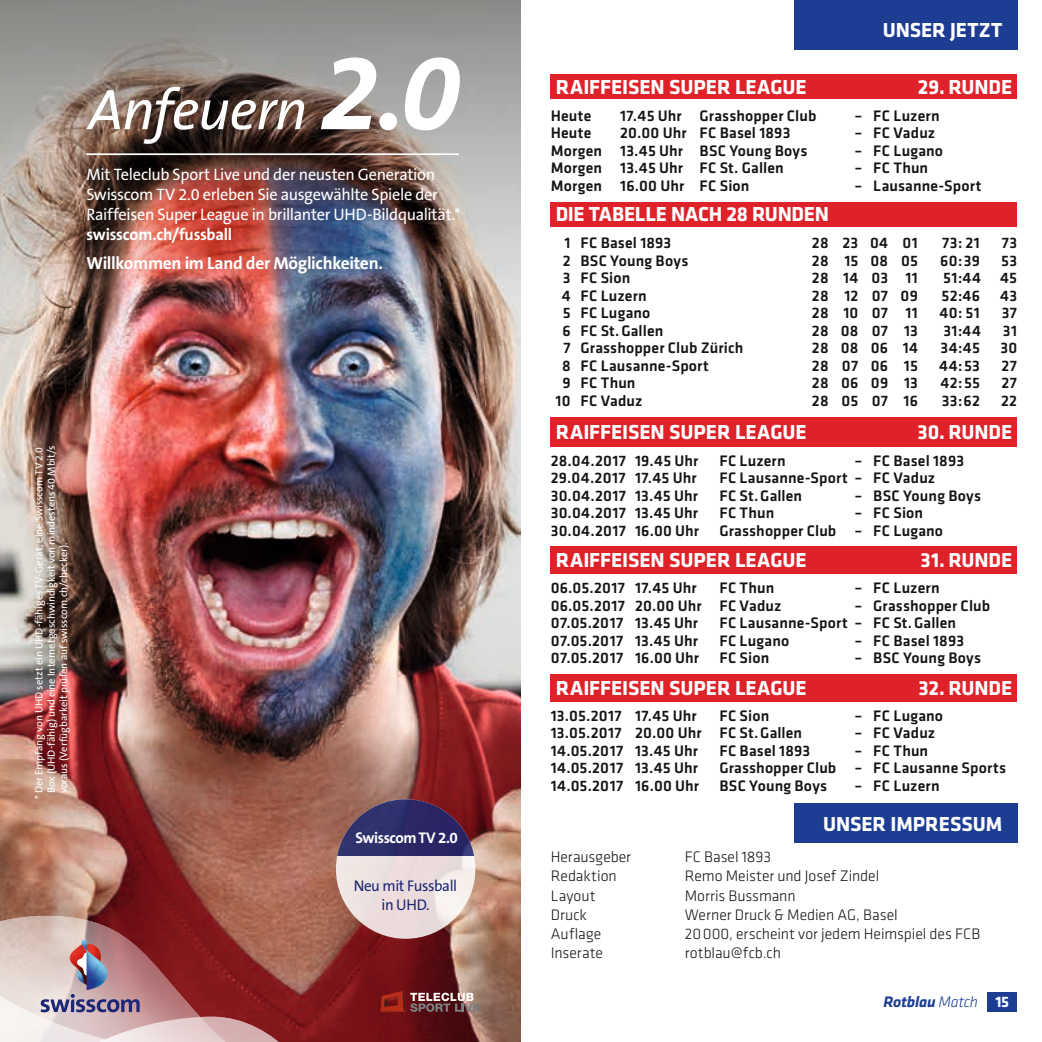
<style>
.page{position:relative;width:1042px;height:1042px;background:#fff}
.page>*{position:absolute;margin:0;border:0;box-sizing:border-box;transform-origin:0 0}
.t1{font:italic 57.75px "The Sans B5 Plain";letter-spacing:-.025em;color:#fff}
.t2{font:700 21px "Klavika";letter-spacing:-.005em;color:#fff}
.t3{font:700 17.5px "The Sans B W7";letter-spacing:-.02em;color:#fff}
.t4{font:16.62px/19.9px "The Sans B5 Plain";letter-spacing:-.02em;color:#fff}
.t5{font:700 16.62px "The Sans B W7";letter-spacing:-.015em;color:#fff}
.t6{font:500 15.75px "Klavika";letter-spacing:.01em;color:#131413}
.t7{font:300 15.75px "Klavika";color:#131413}
.t8{font:italic 700 15.75px "Klavika";letter-spacing:-.015em;color:#1c3d92}
.t9{font:15.58px/18.7px "The Sans B5 Plain";letter-spacing:-.025em;color:#1b2871;text-align:center}
.t10{font:700 15.58px "The Sans B W7";letter-spacing:-.03em;color:#fff}
.t11{font:10.5px/12.2px "The Sans B W5 Plain";letter-spacing:-.005em;color:#fff}
.s1{font-family:"The Sans B W7";font-weight:700;font-size:108.5px}
.s2{font-weight:300}
.s3{font-style:normal;color:#fff}
</style>
<div class="page">
<div style="left:987px;top:992px;width:30px;height:20px;background:#1c3d92"></div>
<div style="left:794px;top:0;width:223px;height:50px;background:#1c3d92"></div>
<div style="left:794px;top:803px;width:223px;height:40px;background:#1c3d92"></div>
<div style="left:551px;top:202px;width:466px;height:25px;background:#df222a"></div>
<div style="left:551px;top:74px;width:466px;height:25px;background:#df222a"></div>
<div style="left:551px;top:546px;width:466px;height:28px;background:#df222a"></div>
<div style="left:551px;top:674px;width:466px;height:27px;background:#df222a"></div>
<div style="left:551px;top:417px;width:466px;height:29px;background:#df222a"></div>
<img style="left:0;top:370px;width:521px;height:672px">
<img style="left:0;top:0;width:521px;height:370px">
<hr style="left:86px;top:153px;width:373px;height:2px;background:#fff">
<svg style="left:336px;top:799px;width:139px;height:140px;background:#ede0e0"></svg>
<svg style="left:336px;top:799px;width:139px;height:57px;background:#46315d"></svg>
<svg style="left:380px;top:991px;width:100px;height:21px;background:#894f4d"></svg>
<svg style="left:0;top:910px;width:318px;height:132px;background:#ad6d6a"></svg>
<img style="left:41px;top:939px;width:99px;height:73px">
<h1 class="t1" style="left:88px;top:79px;width:373px">Anfeuern <span class="s1">2.0</span></h1>
<p class="t4" style="left:86px;top:165px;width:376px">Mit Teleclub Sport Live und der neusten Generation<br>Swisscom TV 2.0 erleben Sie ausgewählte Spiele der<br>Raiffeisen Super League in brillanter UHD-Bildqualität.*</p>
<p class="t5" style="left:86px;top:223px;width:147px">swisscom.ch/fussball</p>
<p class="t3" style="left:86px;top:251px;width:298px">Willkommen im Land der Möglichkeiten.</p>
<p class="t11" style="left:33px;top:793px;width:350px;text-indent:-6px;rotate:-90deg">* Der Empfang von UHD setzt ein UHD-fähiges TV-Gerät, eine Swisscom TV 2.0<br>Box (UHD-fähig) und eine Internetgeschwindigkeit von mindestens 40 Mbit/s voraus (Verfügbarkeit prüfen auf swisscom.ch/checker).</p>
<p class="t10" style="left:356px;top:828px;width:104px">Swisscom TV 2.0</p>
<p class="t9" style="left:354px;top:877px;width:105px">Neu mit Fussball in UHD.</p>
<h2 class="t2" style="left:883px;top:15px;width:121px">UNSER JETZT</h2>
<h2 class="t2" style="left:556px;top:72px;width:252px">RAIFFEISEN SUPER LEAGUE</h2>
<h2 class="t2" style="left:918px;top:72px;width:96px">29. RUNDE</h2>
<p class="t6" style="left:551px;top:105px;width:42px">Heute</p>
<p class="t6" style="left:620px;top:105px;width:198px">17.45 Uhr Grasshopper Club</p>
<p class="t6" style="left:854px;top:105px;width:87px">– FC Luzern</p>
<p class="t6" style="left:551px;top:123px;width:42px">Heute</p>
<p class="t6" style="left:620px;top:123px;width:172px">20.00 Uhr FC Basel 1893</p>
<p class="t6" style="left:854px;top:123px;width:82px">– FC Vaduz</p>
<p class="t6" style="left:551px;top:140px;width:258px">Morgen 13.45 Uhr BSC Young Boys</p>
<p class="t6" style="left:854px;top:140px;width:90px">– FC Lugano</p>
<p class="t6" style="left:551px;top:158px;width:234px">Morgen 13.45 Uhr FC St. Gallen</p>
<p class="t6" style="left:854px;top:158px;width:75px">– FC Thun</p>
<p class="t6" style="left:551px;top:175px;width:200px">Morgen 16.00 Uhr FC Sion</p>
<p class="t6" style="left:854px;top:175px;width:128px">– Lausanne-Sport</p>
<h2 class="t2" style="left:556px;top:199px;width:275px">DIE TABELLE NACH 28 RUNDEN</h2>
<p class="t6" style="left:564px;top:232px;width:108px">1 FC Basel 1893</p>
<p class="t6" style="left:812px;top:232px;width:107px">28 23 04 01</p>
<p class="t6" style="left:942px;top:232px;width:39px">73: 21</p>
<p class="t6" style="left:1001px;top:232px;width:17px">73</p>
<p class="t6" style="left:563px;top:250px;width:127px">2 BSC Young Boys</p>
<p class="t6" style="left:812px;top:250px;width:107px">28 15 08 05</p>
<p class="t6" style="left:940px;top:250px;width:41px">60:39</p>
<p class="t6" style="left:1001px;top:250px;width:17px">53</p>
<p class="t6" style="left:563px;top:267px;width:69px">3 FC Sion</p>
<p class="t6" style="left:812px;top:267px;width:107px">28 14 03 11</p>
<p class="t6" style="left:943px;top:267px;width:76px">51:44 45</p>
<p class="t6" style="left:562px;top:285px;width:87px">4 FC Luzern</p>
<p class="t6" style="left:812px;top:285px;width:107px">28 12 07 09</p>
<p class="t6" style="left:941px;top:285px;width:40px">52:46</p>
<p class="t6" style="left:1000px;top:285px;width:18px">43</p>
<p class="t6" style="left:563px;top:302px;width:89px">5 FC Lugano</p>
<p class="t6" style="left:812px;top:302px;width:107px">28 10 07 11</p>
<p class="t6" style="left:939px;top:302px;width:42px">40: 51</p>
<p class="t6" style="left:1002px;top:302px;width:17px">37</p>
<p class="t6" style="left:562px;top:320px;width:102px">6 FC St.Gallen</p>
<p class="t6" style="left:812px;top:320px;width:107px">28 08 07 13</p>
<p class="t6" style="left:943px;top:320px;width:39px">31:44</p>
<p class="t6" style="left:1003px;top:320px;width:16px">31</p>
<p class="t6" style="left:563px;top:337px;width:182px">7 Grasshopper Club Zürich</p>
<p class="t6" style="left:812px;top:337px;width:107px">28 08 06 14</p>
<p class="t6" style="left:940px;top:337px;width:41px">34:45</p>
<p class="t6" style="left:1000px;top:337px;width:18px">30</p>
<p class="t6" style="left:562px;top:355px;width:148px">8 FC Lausanne-Sport</p>
<p class="t6" style="left:812px;top:355px;width:107px">28 07 06 15</p>
<p class="t6" style="left:939px;top:355px;width:42px">44:53</p>
<p class="t6" style="left:1001px;top:355px;width:17px">27</p>
<p class="t6" style="left:562px;top:372px;width:75px">9 FC Thun</p>
<p class="t6" style="left:812px;top:372px;width:107px">28 06 09 13</p>
<p class="t6" style="left:940px;top:372px;width:41px">42:55</p>
<p class="t6" style="left:1001px;top:372px;width:17px">27</p>
<p class="t6" style="left:555px;top:390px;width:88px">10 FC Vaduz</p>
<p class="t6" style="left:812px;top:390px;width:107px">28 05 07 16</p>
<p class="t6" style="left:942px;top:390px;width:40px">33:62</p>
<p class="t6" style="left:1001px;top:390px;width:18px">22</p>
<h2 class="t2" style="left:556px;top:416px;width:252px">RAIFFEISEN SUPER LEAGUE</h2>
<h2 class="t2" style="left:917px;top:416px;width:96px">30. RUNDE</h2>
<p class="t6" style="left:551px;top:450px;width:149px">28.04.2017 19.45 Uhr</p>
<p class="t6" style="left:719px;top:450px;width:68px">FC Luzern</p>
<p class="t6" style="left:854px;top:450px;width:111px">– FC Basel 1893</p>
<p class="t6" style="left:551px;top:467px;width:147px">29.04.2017 17.45 Uhr</p>
<p class="t6" style="left:719px;top:467px;width:217px">FC Lausanne-Sport – FC Vaduz</p>
<p class="t6" style="left:551px;top:485px;width:149px">30.04.2017 13.45 Uhr</p>
<p class="t6" style="left:719px;top:485px;width:84px">FC St.Gallen</p>
<p class="t6" style="left:854px;top:485px;width:128px">– BSC Young Boys</p>
<p class="t6" style="left:551px;top:502px;width:149px">30.04.2017 13.45 Uhr</p>
<p class="t6" style="left:719px;top:502px;width:56px">FC Thun</p>
<p class="t6" style="left:854px;top:502px;width:70px">– FC Sion</p>
<p class="t6" style="left:551px;top:520px;width:150px">30.04.2017 16.00 Uhr</p>
<p class="t6" style="left:719px;top:520px;width:225px">Grasshopper Club – FC Lugano</p>
<h2 class="t2" style="left:556px;top:545px;width:252px">RAIFFEISEN SUPER LEAGUE</h2>
<h2 class="t2" style="left:920px;top:545px;width:93px">31. RUNDE</h2>
<p class="t6" style="left:551px;top:577px;width:147px">06.05.2017 17.45 Uhr</p>
<p class="t6" style="left:719px;top:577px;width:56px">FC Thun</p>
<p class="t6" style="left:854px;top:577px;width:87px">– FC Luzern</p>
<p class="t6" style="left:551px;top:595px;width:232px">06.05.2017 20.00 Uhr FC Vaduz</p>
<p class="t6" style="left:854px;top:595px;width:137px">– Grasshopper Club</p>
<p class="t6" style="left:551px;top:612px;width:149px">07.05.2017 13.45 Uhr</p>
<p class="t6" style="left:719px;top:612px;width:238px">FC Lausanne-Sport – FC St.Gallen</p>
<p class="t6" style="left:551px;top:630px;width:149px">07.05.2017 13.45 Uhr</p>
<p class="t6" style="left:719px;top:630px;width:71px">FC Lugano</p>
<p class="t6" style="left:854px;top:630px;width:111px">– FC Basel 1893</p>
<p class="t6" style="left:551px;top:647px;width:150px">07.05.2017 16.00 Uhr</p>
<p class="t6" style="left:719px;top:647px;width:51px">FC Sion</p>
<p class="t6" style="left:854px;top:647px;width:128px">– BSC Young Boys</p>
<h2 class="t2" style="left:556px;top:672px;width:252px">RAIFFEISEN SUPER LEAGUE</h2>
<h2 class="t2" style="left:918px;top:672px;width:95px">32. RUNDE</h2>
<p class="t6" style="left:551px;top:704px;width:147px">13.05.2017 17.45 Uhr</p>
<p class="t6" style="left:719px;top:704px;width:51px">FC Sion</p>
<p class="t6" style="left:854px;top:704px;width:90px">– FC Lugano</p>
<p class="t6" style="left:551px;top:722px;width:253px">13.05.2017 20.00 Uhr FC St.Gallen</p>
<p class="t6" style="left:854px;top:722px;width:82px">– FC Vaduz</p>
<p class="t6" style="left:551px;top:739px;width:149px">14.05.2017 13.45 Uhr</p>
<p class="t6" style="left:719px;top:739px;width:92px">FC Basel 1893</p>
<p class="t6" style="left:854px;top:739px;width:75px">– FC Thun</p>
<p class="t6" style="left:551px;top:757px;width:149px">14.05.2017 13.45 Uhr</p>
<p class="t6" style="left:719px;top:757px;width:288px">Grasshopper Club – FC Lausanne Sports</p>
<p class="t6" style="left:551px;top:774px;width:150px">14.05.2017 16.00 Uhr</p>
<p class="t6" style="left:719px;top:774px;width:109px">BSC Young Boys</p>
<p class="t6" style="left:854px;top:774px;width:87px">– FC Luzern</p>
<h2 class="t2" style="left:823px;top:808px;width:181px">UNSER IMPRESSUM</h2>
<p class="t7" style="left:551px;top:847px;width:82px">Herausgeber</p>
<p class="t7" style="left:685px;top:847px;width:88px">FC Basel 1893</p>
<p class="t7" style="left:551px;top:866px;width:67px">Redaktion</p>
<p class="t7" style="left:685px;top:866px;width:196px">Remo Meister und Josef Zindel</p>
<p class="t7" style="left:551px;top:886px;width:46px">Layout</p>
<p class="t7" style="left:685px;top:886px;width:112px">Morris Bussmann</p>
<p class="t7" style="left:551px;top:905px;width:38px">Druck</p>
<p class="t7" style="left:685px;top:905px;width:214px">Werner Druck &amp; Medien AG, Basel</p>
<p class="t7" style="left:551px;top:924px;width:52px">Auflage</p>
<p class="t7" style="left:685px;top:924px;width:297px">20000, erscheint vor jedem Heimspiel des FCB</p>
<p class="t7" style="left:551px;top:943px;width:54px">Inserate</p>
<p class="t7" style="left:685px;top:943px;width:98px">rotblau@fcb.ch</p>
<p class="t8" style="left:883px;top:990px;width:127px">Rotblau <span class="s2">Match</span> <span class="s3">15</span></p>
</div>
